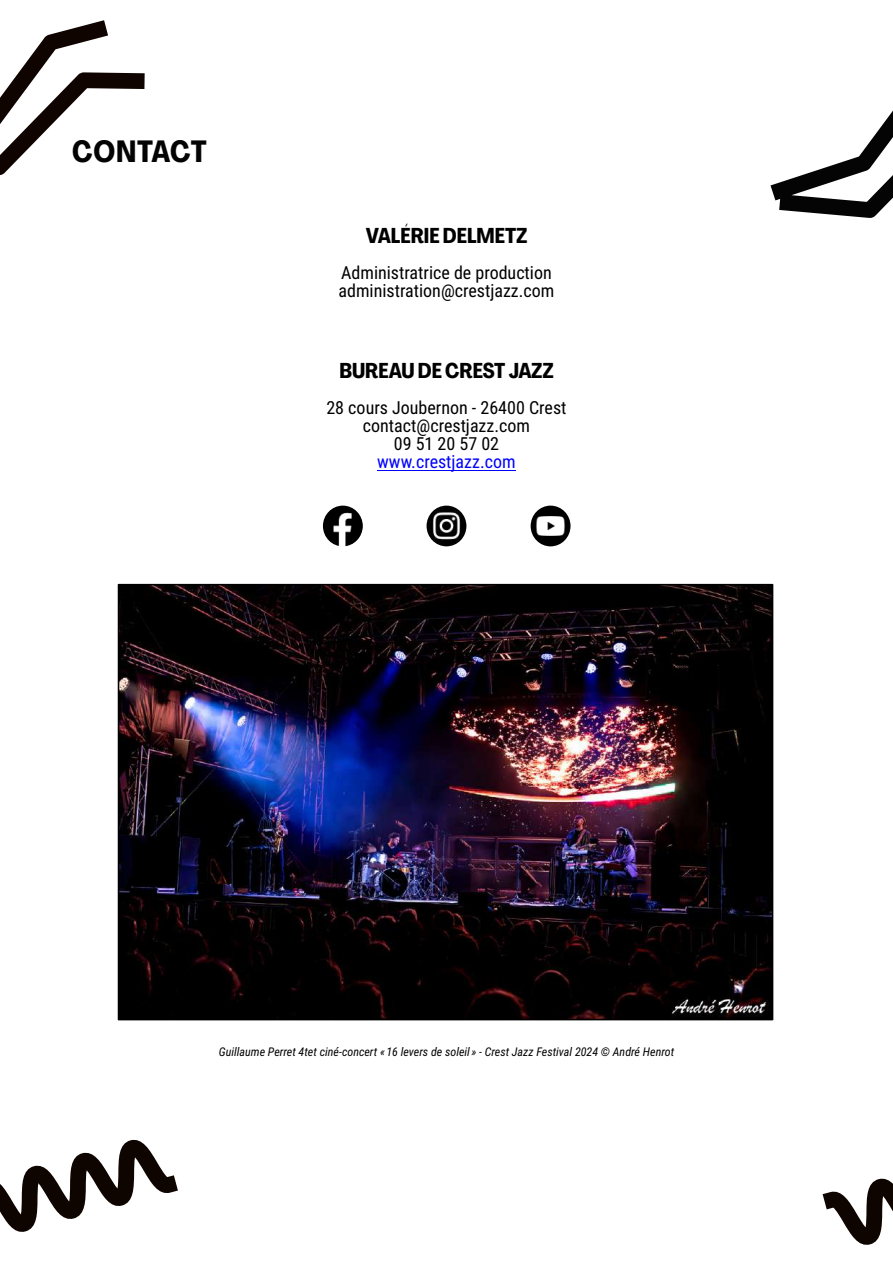
<style>
.page{position:relative;width:893px;height:1263px;background:#fff}
.page>*{position:absolute;margin:0;border:0;box-sizing:border-box;transform-origin:0 0}
.t1{font:700 30px "Agrandir Tight";letter-spacing:.015em;color:#030303}
.t2{font:700 21px "Agrandir Tight";color:#000}
.t3{font:18px/18px "Roboto Condensed";color:#000}
.t4{font:18px "Roboto Condensed";color:#00f}
.t5{font:italic 12px "Roboto Condensed";color:#000}
</style>
<div class="page">
<hr style="left:377px;top:470px;width:139px;height:1px;background:#00f">
<img style="left:121px;top:587px;width:649px;height:430px">
<div style="left:118px;top:584px;width:655px;height:436px;border:2px solid #000"></div>
<svg style="left:0;top:20px;width:145px;height:155px"></svg>
<svg style="left:0;top:1139px;width:178px;height:93px"></svg>
<img style="left:323px;top:506px;width:40px;height:40px;border-radius:50%">
<img style="left:427px;top:506px;width:39px;height:40px;border-radius:50%">
<img style="left:531px;top:506px;width:39px;height:40px;border-radius:50%">
<svg style="left:770px;top:110px;width:123px;height:108px"></svg>
<svg style="left:823px;top:1178px;width:70px;height:67px"></svg>
<h1 class="t1" style="left:72px;top:139px;width:136px">CONTACT</h1>
<p class="t2" style="left:366px;top:227px;width:163px">VALÉRIE DELMETZ</p>
<p class="t3" style="left:338px;top:266px;width:217px">Administratrice de production administration@crestjazz.com</p>
<p class="t2" style="left:339px;top:363px;width:216px">BUREAU DE CREST JAZZ</p>
<p class="t3" style="left:326px;top:401px;width:242px;text-align:center">28 cours Joubernon - 26400 Crest contact@crestjazz.com<br>09 51 20 57 02</p>
<p class="t4" style="left:377px;top:455px;width:140px">www.crestjazz.com</p>
<p class="t5" style="left:219px;top:1047px;width:457px">Guillaume Perret 4tet ciné-concert « 16 levers de soleil » - Crest Jazz Festival 2024 © André Henrot</p>
</div>
